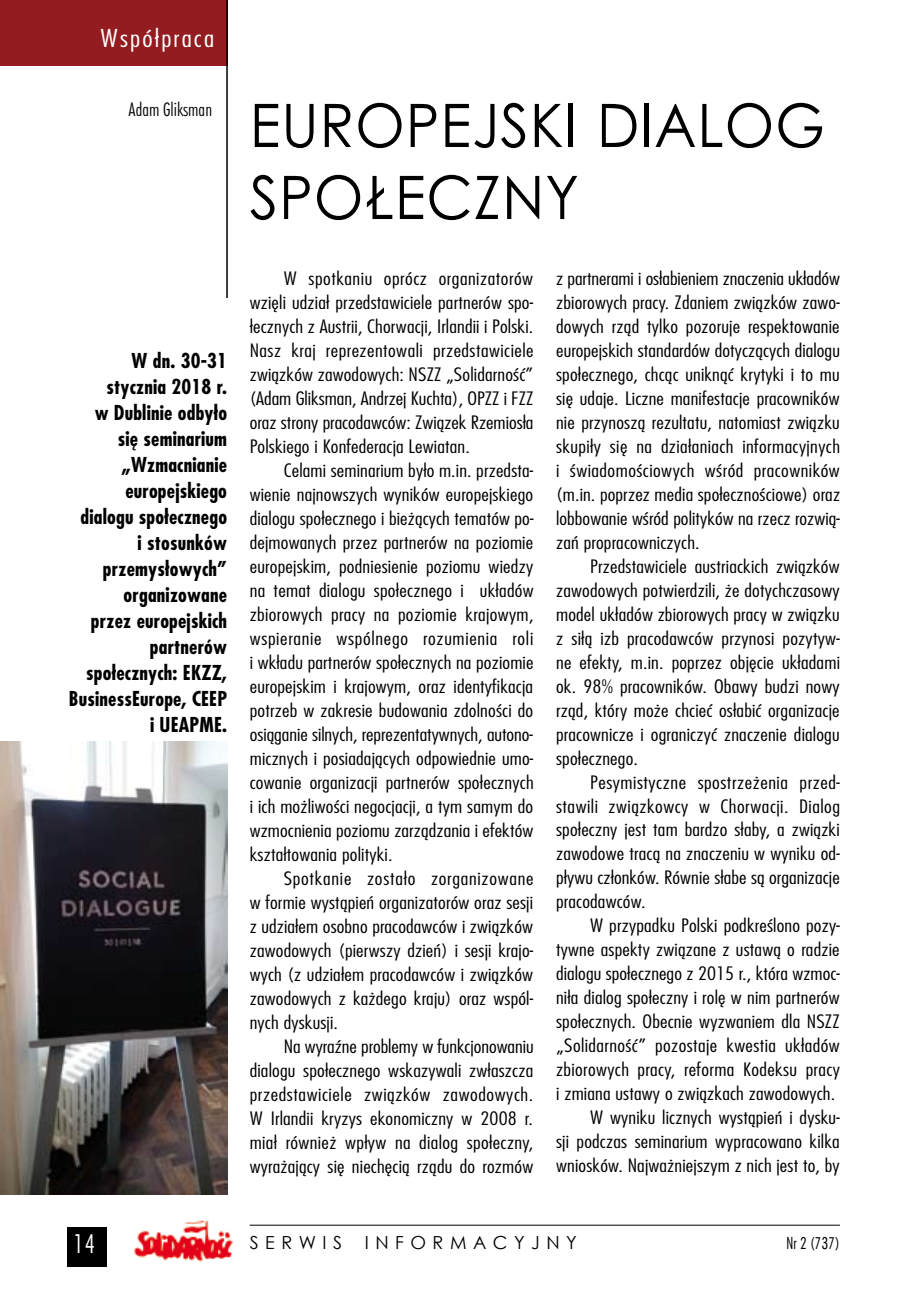
<style>
.page{position:relative;width:908px;height:1304px;background:#fff}
.page>*{position:absolute;margin:0;border:0;box-sizing:border-box;transform-origin:0 0}
.t1{font:60px/72px "Century Gothic";letter-spacing:.015em;color:#000;scale:.95 1}
.t2{font:28px "Futura Condensed Light Pl";color:#fff}
.t3{font:300 24px "Fujiyama";letter-spacing:.075em;color:#fff;scale:1.2 1}
.t4{font:700 20px/26px "Fujiyama";letter-spacing:.01em;color:#000;text-align:right}
.t5{font:300 18px/24px "Fujiyama";letter-spacing:.01em;color:#000;text-align:justify;scale:1.2 1}
.t6{font:18px "Century Gothic";letter-spacing:.36em;color:#000}
.t7{font:18px "Futura Lt Cn PL";color:#000}
.t8{font:18px "Futura Condensed Light Pl";color:#000}
</style>
<div class="page">
<hr style="left:250px;top:1225px;width:589px;height:1px;background:#000">
<div style="left:67px;top:1227px;width:40px;height:40px;background:#000"></div>
<img style="left:134px;top:1220px;width:99px;height:42px">
<div style="left:0;top:0;width:227px;height:65px;background:#931c20"></div>
<img style="left:0;top:741px;width:227px;height:453px">
<hr style="left:226px;top:0;width:2px;height:298px;background:#000">
<h3 class="t3" style="left:100px;top:22px;width:96px">Współpraca</h3>
<p class="t7" style="left:128px;top:98px;width:85px">Adam Gliksman</p>
<h1 class="t1" style="left:250px;top:88px;width:606px">EUROPEJSKI DIALOG<br>SPOŁECZNY</h1>
<p class="t4" style="left:69px;top:347px;width:160px">W dn. 30-31 stycznia 2018 r.<br>w Dublinie odbyło<br>się seminarium „Wzmacnianie europejskiego dialogu społecznego<br>i stosunków przemysłowych” organizowane<br>przez europejskich partnerów społecznych: EKZZ,<br>BusinessEurope, CEEP i UEAPME.</p>
<p class="t5" style="left:250px;top:266px;width:238px;text-indent:34px">W spotkaniu oprócz organizatorów wzięli udział przedstawiciele partnerów spo&shy;łecznych z Austrii, Chorwacji, Irlandii i Polski.<br>Nasz kraj reprezentowali przedstawiciele związków zawodowych: NSZZ „Solidarność” (Adam Gliksman, Andrzej Kuchta), OPZZ i FZZ oraz strony pracodawców: Związek Rzemiosła Polskiego i Konfederacja Lewiatan.</p>
<p class="t5" style="left:250px;top:458px;width:238px;text-indent:34px">Celami seminarium było m.in. przedsta&shy;wienie najnowszych wyników europejskiego dialogu społecznego i bieżących tematów po&shy;dejmowanych przez partnerów na poziomie europejskim, podniesienie poziomu wiedzy na temat dialogu społecznego i układów zbiorowych pracy na poziomie krajowym, wspieranie wspólnego rozumienia roli i wkładu partnerów społecznych na poziomie europejskim i krajowym, oraz identyfikacja potrzeb w zakresie budowania zdolności do osiąganie silnych, reprezentatywnych, autono&shy;micznych i posiadających odpowiednie umo&shy;cowanie organizacji partnerów społecznych i ich możliwości negocjacji, a tym samym do wzmocnienia poziomu zarządzania i efektów kształtowania polityki.</p>
<p class="t5" style="left:250px;top:865px;width:238px;text-indent:34px">Spotkanie zostało zorganizowane w formie wystąpień organizatorów oraz sesji z udziałem osobno pracodawców i związków zawodowych (pierwszy dzień) i sesji krajo&shy;wych (z udziałem pracodawców i związków zawodowych z każdego kraju) oraz wspól&shy;nych dyskusji.</p>
<p class="t5" style="left:250px;top:1033px;width:238px;text-indent:34px">Na wyraźne problemy w funkcjonowaniu dialogu społecznego wskazywali zwłaszcza przedstawiciele związków zawodowych.<br>W Irlandii kryzys ekonomiczny w 2008 r. miał również wpływ na dialog społeczny, wyrażający się niechęcią rządu do rozmów</p>
<p class="t5" style="left:556px;top:265px;width:238px">z partnerami i osłabieniem znaczenia układów zbiorowych pracy. Zdaniem związków zawo&shy;dowych rząd tylko pozoruje respektowanie europejskich standardów dotyczących dialogu społecznego, chcąc uniknąć krytyki i to mu się udaje. Liczne manifestacje pracowników nie przynoszą rezultatu, natomiast związku skupiły się na działaniach informacyjnych i świadomościowych wśród pracowników (m.in. poprzez media społecznościowe) oraz lobbowanie wśród polityków na rzecz rozwią&shy;zań propracowniczych.</p>
<p class="t5" style="left:556px;top:553px;width:238px;text-indent:34px">Przedstawiciele austriackich związków zawodowych potwierdzili, że dotychczasowy model układów zbiorowych pracy w związku z siłą izb pracodawców przynosi pozytyw&shy;ne efekty, m.in. poprzez objęcie układami ok. 98% pracowników. Obawy budzi nowy rząd, który może chcieć osłabić organizacje pracownicze i ograniczyć znaczenie dialogu społecznego.</p>
<p class="t5" style="left:556px;top:769px;width:238px;text-indent:34px">Pesymistyczne spostrzeżenia przed&shy;stawili związkowcy w Chorwacji. Dialog społeczny jest tam bardzo słaby, a związki zawodowe tracą na znaczeniu w wyniku od&shy;pływu członków. Równie słabe są organizacje pracodawców.</p>
<p class="t5" style="left:556px;top:913px;width:238px;text-align:right">W przypadku Polski podkreślono pozy&shy;tywne aspekty związane z ustawą o radzie dialogu społecznego z 2015 r., która wzmoc&shy;niła dialog społeczny i rolę w nim partnerów społecznych. Obecnie wyzwaniem dla NSZZ „Solidarność” pozostaje kwestia układów zbiorowych pracy, reforma Kodeksu pracy i zmiana ustawy o związkach zawodowych.<br>W wyniku licznych wystąpień i dysku-<br>sji podczas seminarium wypracowano kilka wniosków. Najważniejszym z nich jest to, by</p>
<h2 class="t2" style="left:74px;top:1229px;width:23px">14</h2>
<p class="t6" style="left:250px;top:1230px;width:94px">SERWIS</p>
<p class="t6" style="left:364px;top:1230px;width:213px">INFORMACYJNY</p>
<p class="t8" style="left:786px;top:1233px;width:55px">Nr 2 (737)</p>
</div>
